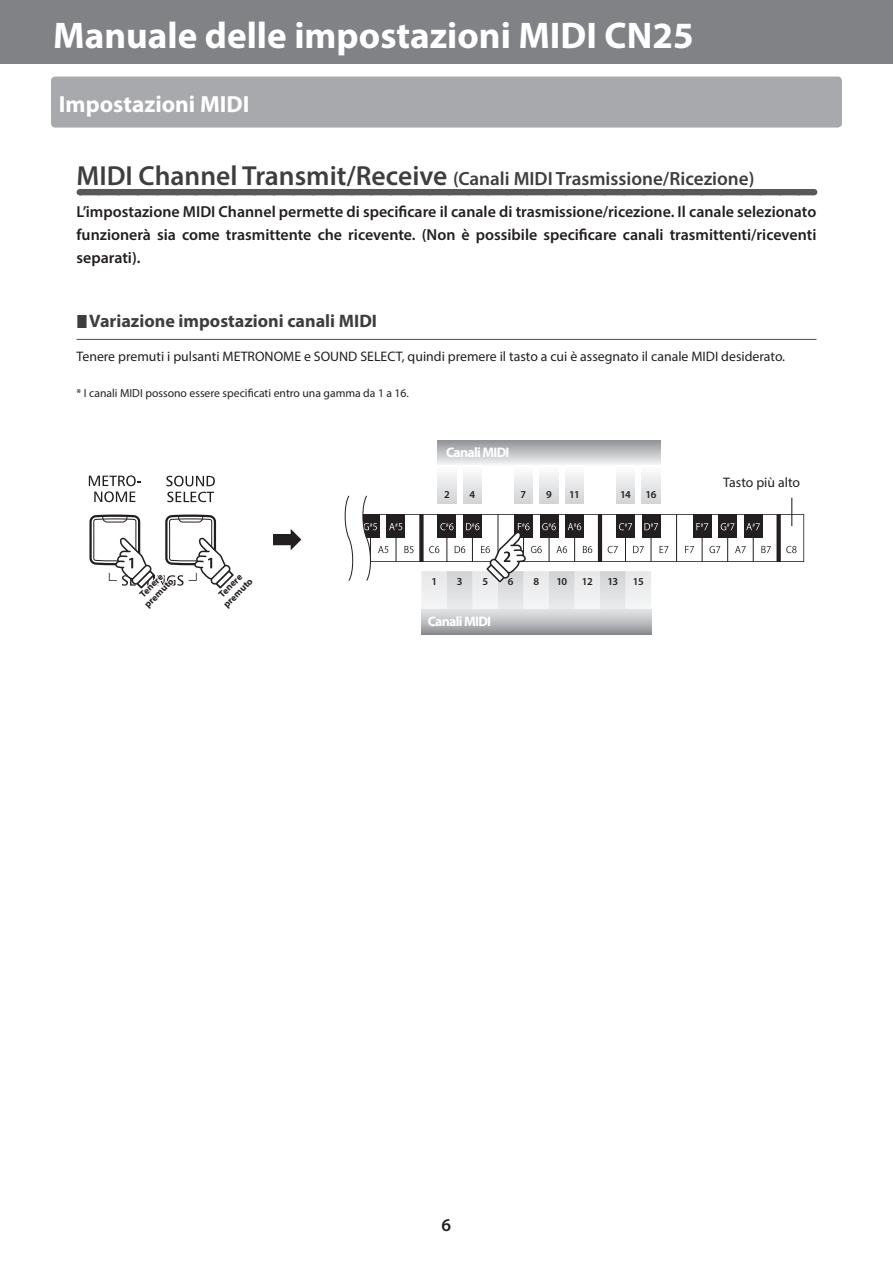
<style>
.page{position:relative;width:893px;height:1263px;background:#fff}
.page>*{position:absolute;margin:0;border:0;box-sizing:border-box;transform-origin:0 0}
.t1{font:700 37.2px "Myriad Pro";color:#fff}
.t2{font:700 23.4px "Myriad Pro";color:#fff}
.t3{font:600 19.2px "Myriad Pro";color:#3e3e3f}
.t4{font:700 18px "Myriad Pro";color:#3e3e3f}
.t5{font:600 18px "Myriad Pro";color:#231f20}
.t6{font:600 15.9px/23.4px "Myriad Pro";color:#231f20;text-align:justify}
.t7{font:13.8px "Myriad Pro";color:#231f20}
.t8{font:700 13.8px "Myriad Pro";letter-spacing:-.05em;color:#fff}
.t9{font:11.7px "Myriad Pro";color:#231f20}
.t10{font:600 10.65px "Myriad Pro";letter-spacing:-.05em;color:#231f20}
.t11{font:700 9.6px/10.6px "Myriad Pro";color:#231f20;text-align:center}
.s1{font-size:27.6px}
</style>
<div class="page">
<div style="left:0;top:0;width:893px;height:64px;background:#808285"></div>
<div style="left:51px;top:77px;width:791px;height:51px;background:#a8a9ad;border-radius:4px"></div>
<div style="left:80px;top:189px;width:733px;height:6px;background:#57585a"></div>
<hr style="left:77px;top:339px;width:739px;height:1px;background:#57585a">
<svg style="left:273px;top:529px;width:28px;height:21px"></svg>
<svg style="left:89px;top:475px;width:52px;height:27px"></svg>
<svg style="left:166px;top:476px;width:49px;height:10px"></svg>
<svg style="left:167px;top:492px;width:47px;height:10px"></svg>
<svg style="left:89px;top:514px;width:145px;height:75px"></svg>
<div style="left:421px;top:609px;width:230px;height:26px;background:linear-gradient(to bottom,#eaebec,#8f9194)"></div>
<svg style="left:344px;top:495px;width:460px;height:114px"></svg>
<svg style="left:438px;top:441px;width:222px;height:24px;background:#c3c4c6"></svg>
<div style="left:565px;top:465px;width:19px;height:39px;background:linear-gradient(to bottom,#fff,#d1d2d5)"></div>
<div style="left:540px;top:465px;width:18px;height:39px;background:linear-gradient(to bottom,#fff,#d1d2d5)"></div>
<div style="left:514px;top:465px;width:19px;height:39px;background:linear-gradient(to bottom,#fff,#d1d2d5)"></div>
<div style="left:463px;top:465px;width:19px;height:39px;background:linear-gradient(to bottom,#fff,#d1d2d5)"></div>
<div style="left:438px;top:465px;width:18px;height:39px;background:linear-gradient(to bottom,#fff,#d1d2d5)"></div>
<div style="left:642px;top:465px;width:18px;height:39px;background:linear-gradient(to bottom,#fff,#d1d2d5)"></div>
<div style="left:616px;top:465px;width:19px;height:39px;background:linear-gradient(to bottom,#fff,#d1d2d5)"></div>
<h1 class="t1" style="left:53px;top:11px;width:642px">Manuale delle impostazioni MIDI CN25</h1>
<h2 class="t2" style="left:59px;top:88px;width:192px">Impostazioni MIDI</h2>
<p class="t3" style="left:77px;top:166px;width:679px"><span class="s1">MIDI Channel Transmit/Receive</span> (Canali MIDI Trasmissione/Ricezione)</p>
<p class="t6" style="left:77px;top:199px;width:741px">L’impostazione MIDI Channel permette di specificare il canale di trasmissione/ricezione. Il canale selezionato funzionerà sia come trasmittente che ricevente. (Non è possibile specificare canali trasmittenti/riceventi separati).</p>
<p class="t4" style="left:89px;top:309px;width:289px">Variazione impostazioni canali MIDI</p>
<p class="t7" style="left:77px;top:348px;width:710px">Tenere premuti i pulsanti METRONOME e SOUND SELECT, quindi premere il tasto a cui è assegnato il canale MIDI desiderato.</p>
<p class="t9" style="left:77px;top:386px;width:334px">* I canali MIDI possono essere specificati entro una gamma da 1 a 16.</p>
<p class="t8" style="left:446px;top:443px;width:65px">Canali MIDI</p>
<p class="t10" style="left:444px;top:488px;width:7px">2</p>
<p class="t10" style="left:470px;top:488px;width:7px">4</p>
<p class="t10" style="left:521px;top:488px;width:7px">7</p>
<p class="t10" style="left:546px;top:488px;width:7px">9</p>
<p class="t10" style="left:569px;top:488px;width:12px">11</p>
<p class="t10" style="left:620px;top:488px;width:12px">14</p>
<p class="t10" style="left:646px;top:488px;width:12px">16</p>
<p class="t11" style="left:134px;top:594px;width:39px;rotate:-45deg">Tenere premuto</p>
<p class="t10" style="left:431px;top:575px;width:7px">1</p>
<p class="t10" style="left:457px;top:575px;width:7px">3</p>
<p class="t10" style="left:482px;top:575px;width:7px">5</p>
<p class="t10" style="left:508px;top:575px;width:7px">6</p>
<p class="t10" style="left:533px;top:575px;width:7px">8</p>
<p class="t10" style="left:556px;top:575px;width:12px">10</p>
<p class="t10" style="left:582px;top:575px;width:12px">12</p>
<p class="t10" style="left:607px;top:575px;width:12px">13</p>
<p class="t10" style="left:633px;top:575px;width:12px">15</p>
<p class="t8" style="left:428px;top:612px;width:65px">Canali MIDI</p>
<p class="t11" style="left:213px;top:594px;width:39px;rotate:-45deg">Tenere premuto</p>
<p class="t7" style="left:723px;top:474px;width:78px">Tasto più alto</p>
<p class="t5" style="left:442px;top:1214px;width:11px">6</p>
</div>
